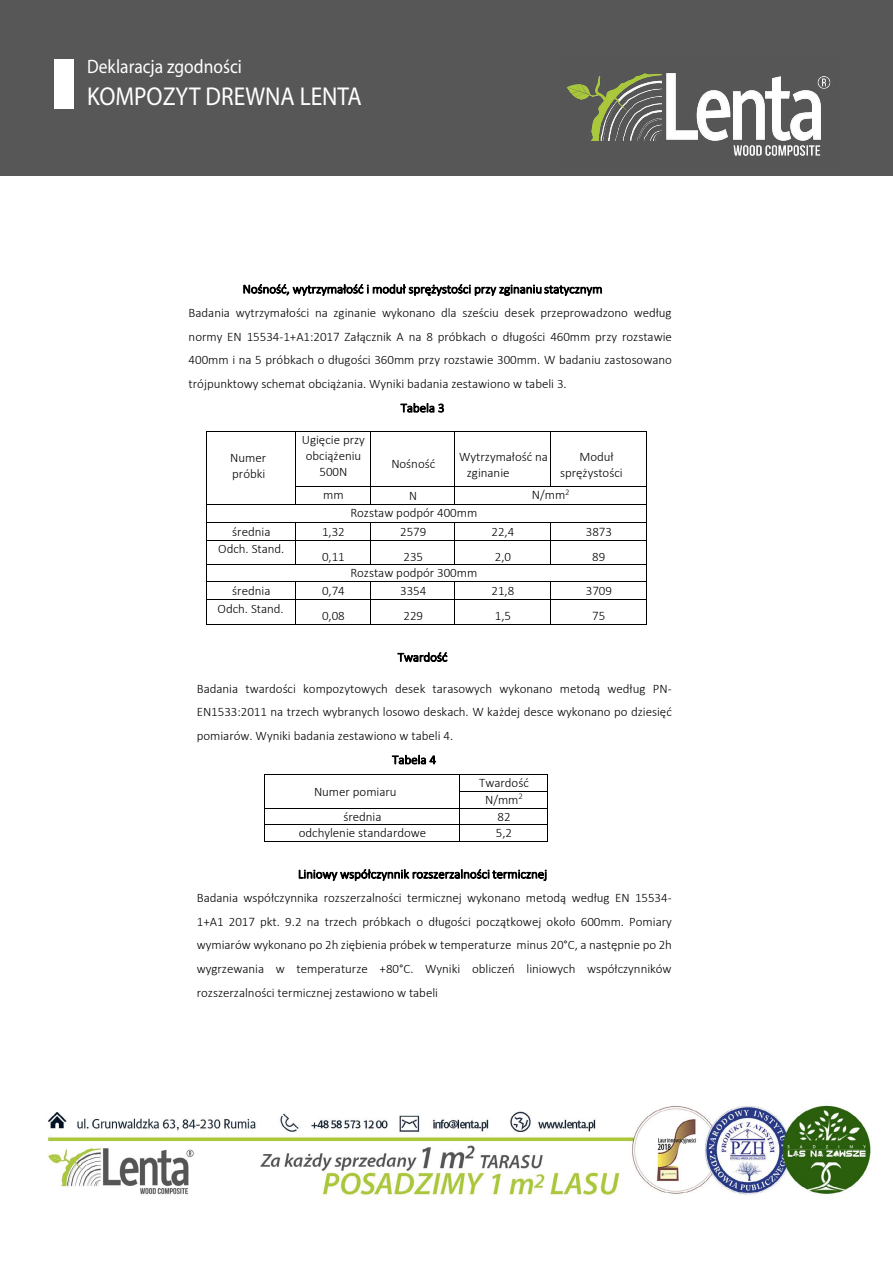
<style>
.page{position:relative;width:893px;height:1263px;background:#fff}
.page>*{position:absolute;margin:0;border:0;box-sizing:border-box;transform-origin:0 0}
.t1{font:25.95px "Myriad Pro";color:#fff;scale:.9 1}
.t2{font:19.5px "Myriad Pro";color:#fff;scale:.9 1}
.t3{font:300 12.9px/23.7px "Calibri";color:#000;text-align:justify}
.t4{font:300 12.9px "Calibri";color:#000;scale:.96 1}
.t5{font:300 12.75px "Calibri";color:#000}
</style>
<div class="page">
<div style="left:0;top:0;width:893px;height:175px;background:#585758"></div>
<img style="left:566px;top:73px;width:265px;height:83px">
<div style="left:54px;top:59px;width:20px;height:49px;background:#fff"></div>
<hr style="left:207px;top:431px;width:88px;height:1px;background:#000">
<hr style="left:296px;top:431px;width:75px;height:1px;background:#000">
<hr style="left:371px;top:431px;width:84px;height:1px;background:#000">
<hr style="left:455px;top:431px;width:95px;height:1px;background:#000">
<hr style="left:551px;top:431px;width:95px;height:1px;background:#000">
<hr style="left:206px;top:432px;width:1px;height:54px;background:#000">
<hr style="left:295px;top:432px;width:1px;height:54px;background:#000">
<hr style="left:371px;top:432px;width:1px;height:54px;background:#000">
<hr style="left:455px;top:432px;width:1px;height:54px;background:#000">
<hr style="left:550px;top:432px;width:1px;height:54px;background:#000">
<hr style="left:646px;top:432px;width:1px;height:54px;background:#000">
<hr style="left:296px;top:486px;width:75px;height:1px;background:#000">
<hr style="left:371px;top:486px;width:84px;height:1px;background:#000">
<hr style="left:455px;top:486px;width:95px;height:1px;background:#000">
<hr style="left:551px;top:486px;width:95px;height:1px;background:#000">
<hr style="left:207px;top:504px;width:88px;height:1px;background:#000">
<svg style="left:295px;top:486px;width:1px;height:19px"></svg>
<hr style="left:296px;top:504px;width:75px;height:1px;background:#000">
<hr style="left:371px;top:504px;width:84px;height:1px;background:#000">
<hr style="left:455px;top:504px;width:191px;height:1px;background:#000">
<hr style="left:207px;top:522px;width:88px;height:1px;background:#000">
<hr style="left:296px;top:522px;width:75px;height:1px;background:#000">
<hr style="left:371px;top:522px;width:84px;height:1px;background:#000">
<hr style="left:455px;top:522px;width:95px;height:1px;background:#000">
<hr style="left:551px;top:522px;width:95px;height:1px;background:#000">
<hr style="left:207px;top:540px;width:88px;height:1px;background:#000">
<hr style="left:296px;top:540px;width:75px;height:1px;background:#000">
<hr style="left:371px;top:540px;width:84px;height:1px;background:#000">
<hr style="left:455px;top:540px;width:95px;height:1px;background:#000">
<hr style="left:551px;top:540px;width:95px;height:1px;background:#000">
<hr style="left:207px;top:564px;width:88px;height:1px;background:#000">
<svg style="left:295px;top:522px;width:1px;height:43px"></svg>
<hr style="left:296px;top:564px;width:75px;height:1px;background:#000">
<hr style="left:371px;top:564px;width:84px;height:1px;background:#000">
<hr style="left:455px;top:564px;width:95px;height:1px;background:#000">
<svg style="left:550px;top:522px;width:1px;height:43px"></svg>
<hr style="left:551px;top:564px;width:95px;height:1px;background:#000">
<hr style="left:207px;top:581px;width:88px;height:1px;background:#000">
<hr style="left:296px;top:581px;width:75px;height:1px;background:#000">
<hr style="left:371px;top:581px;width:84px;height:1px;background:#000">
<hr style="left:455px;top:581px;width:95px;height:1px;background:#000">
<hr style="left:551px;top:581px;width:95px;height:1px;background:#000">
<hr style="left:207px;top:599px;width:88px;height:1px;background:#000">
<hr style="left:296px;top:599px;width:75px;height:1px;background:#000">
<hr style="left:371px;top:599px;width:84px;height:1px;background:#000">
<hr style="left:455px;top:599px;width:95px;height:1px;background:#000">
<hr style="left:551px;top:599px;width:95px;height:1px;background:#000">
<svg style="left:206px;top:486px;width:1px;height:139px"></svg>
<hr style="left:207px;top:625px;width:88px;height:1px;background:#000">
<svg style="left:295px;top:581px;width:1px;height:44px"></svg>
<hr style="left:296px;top:625px;width:75px;height:1px;background:#000">
<hr style="left:371px;top:625px;width:84px;height:1px;background:#000">
<hr style="left:455px;top:625px;width:95px;height:1px;background:#000">
<svg style="left:550px;top:581px;width:1px;height:44px"></svg>
<hr style="left:551px;top:625px;width:95px;height:1px;background:#000">
<svg style="left:646px;top:486px;width:1px;height:139px"></svg>
<hr style="left:265px;top:774px;width:195px;height:1px;background:#000">
<hr style="left:460px;top:774px;width:87px;height:1px;background:#000">
<hr style="left:460px;top:791px;width:87px;height:1px;background:#000">
<hr style="left:265px;top:808px;width:195px;height:1px;background:#000">
<hr style="left:460px;top:808px;width:87px;height:1px;background:#000">
<hr style="left:265px;top:825px;width:195px;height:1px;background:#000">
<hr style="left:460px;top:825px;width:87px;height:1px;background:#000">
<svg style="left:264px;top:774px;width:1px;height:68px"></svg>
<hr style="left:265px;top:841px;width:195px;height:1px;background:#000">
<hr style="left:460px;top:841px;width:87px;height:1px;background:#000">
<svg style="left:547px;top:774px;width:1px;height:68px"></svg>
<img style="left:47px;top:1104px;width:824px;height:95px">
<h2 class="t2" style="left:87px;top:55px;width:173px">Deklaracja zgodności</h2>
<h1 class="t1" style="left:87px;top:80px;width:306px">KOMPOZYT DREWNA LENTA</h1>
<p class="t5" style="left:243px;top:281px;width:361px">Nośność, wytrzymałość i moduł sprężystości przy zginaniu statycznym</p>
<p class="t3" style="left:189px;top:301px;width:485px">Badania wytrzymałości na zginanie wykonano dla sześciu desek przeprowadzono według normy EN 15534-1+A1:2017 Załącznik A na 8 próbkach o długości 460mm przy rozstawie 400mm i na 5 próbkach o długości 360mm przy rozstawie 300mm. W badaniu zastosowano trójpunktowy schemat obciążania. Wyniki badania zestawiono w tabeli 3.</p>
<p class="t5" style="left:401px;top:400px;width:45px">Tabela 3</p>
<p class="t3" style="left:230px;top:450px;width:38px;line-height:15.8px">Numer próbki</p>
<p class="t3" style="left:302px;top:432px;width:65px;line-height:15.6px;text-align:center">Ugięcie przy obciążeniu<br>500N</p>
<p class="t3" style="left:391px;top:451px;width:45px">Nośność</p>
<p class="t3" style="left:467px;top:448px;width:83px;line-height:15.8px;text-indent:-8px">Wytrzymałość na zginanie</p>
<p class="t3" style="left:560px;top:448px;width:64px;line-height:15.8px;text-indent:19px">Moduł sprężystości</p>
<p class="t3" style="left:323px;top:483px;width:22px">mm</p>
<p class="t4" style="left:409px;top:487px;width:10px">N</p>
<p class="t3" style="left:532px;top:483px;width:39px">N/mm<sup>2</sup></p>
<p class="t3" style="left:350px;top:501px;width:128px">Rozstaw podpór 400mm</p>
<p class="t3" style="left:232px;top:520px;width:40px">średnia</p>
<p class="t3" style="left:322px;top:520px;width:24px">1,32</p>
<p class="t3" style="left:400px;top:520px;width:28px">2579</p>
<p class="t3" style="left:491px;top:520px;width:24px">22,4</p>
<p class="t3" style="left:586px;top:520px;width:28px">3873</p>
<p class="t3" style="left:218px;top:537px;width:68px">Odch. Stand.</p>
<p class="t3" style="left:322px;top:545px;width:24px">0,11</p>
<p class="t3" style="left:403px;top:545px;width:21px">235</p>
<p class="t3" style="left:495px;top:545px;width:18px">2,0</p>
<p class="t3" style="left:592px;top:545px;width:15px">89</p>
<p class="t3" style="left:350px;top:561px;width:128px">Rozstaw podpór 300mm</p>
<p class="t3" style="left:232px;top:579px;width:40px">średnia</p>
<p class="t3" style="left:322px;top:579px;width:24px">0,74</p>
<p class="t3" style="left:400px;top:579px;width:28px">3354</p>
<p class="t3" style="left:491px;top:579px;width:24px">21,8</p>
<p class="t3" style="left:586px;top:579px;width:28px">3709</p>
<p class="t3" style="left:218px;top:597px;width:68px">Odch. Stand.</p>
<p class="t3" style="left:322px;top:604px;width:24px">0,08</p>
<p class="t3" style="left:403px;top:604px;width:21px">229</p>
<p class="t3" style="left:495px;top:604px;width:18px">1,5</p>
<p class="t3" style="left:592px;top:604px;width:15px">75</p>
<p class="t5" style="left:398px;top:649px;width:51px">Twardość</p>
<p class="t3" style="left:197px;top:676px;width:477px">Badania twardości kompozytowych desek tarasowych wykonano metodą według PN-EN1533:2011 na trzech wybranych losowo deskach. W każdej desce wykonano po dziesięć pomiarów. Wyniki badania zestawiono w tabeli 4.</p>
<p class="t5" style="left:392px;top:752px;width:45px">Tabela 4</p>
<p class="t3" style="left:314px;top:779px;width:84px">Numer pomiaru</p>
<p class="t3" style="left:479px;top:774px;width:51px;line-height:16.6px;text-align:center">Twardość<br>N/mm<sup>2</sup></p>
<p class="t3" style="left:343px;top:804px;width:40px">średnia</p>
<p class="t3" style="left:497px;top:804px;width:15px">82</p>
<p class="t3" style="left:299px;top:821px;width:129px">odchylenie standardowe</p>
<p class="t3" style="left:496px;top:821px;width:18px">5,2</p>
<p class="t5" style="left:298px;top:866px;width:251px">Liniowy współczynnik rozszerzalności termicznej</p>
<p class="t3" style="left:197px;top:886px;width:477px">Badania współczynnika rozszerzalności termicznej wykonano metodą według EN 15534- 1+A1 2017 pkt. 9.2 na trzech próbkach o długości początkowej około 600mm. Pomiary wymiarów wykonano po 2h ziębienia próbek w temperaturze minus 20°C, a następnie po 2h wygrzewania w temperaturze +80°C. Wyniki obliczeń liniowych współczynników rozszerzalności termicznej zestawiono w tabeli</p>
</div>
